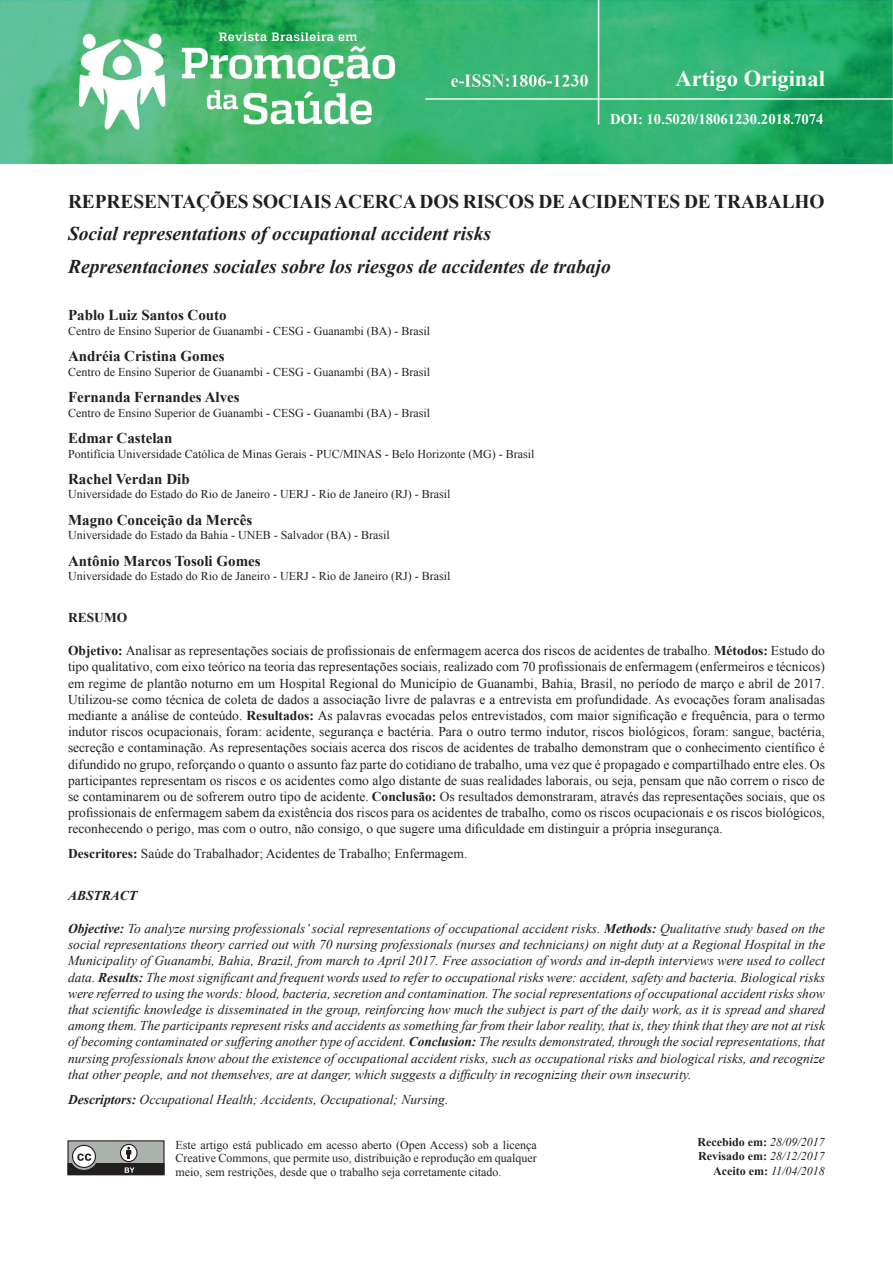
<style>
.page{position:relative;width:893px;height:1263px;background:#fff}
.page>*{position:absolute;margin:0;border:0;box-sizing:border-box;transform-origin:0 0}
.t1{font:700 22.5px "Times New Roman";color:#fff}
.t2{font:italic 700 19.5px/32.2px "Times New Roman";color:#231f20}
.t3{font:700 19.5px "Times New Roman";letter-spacing:-.005em;color:#231f20}
.t4{font:700 15px "Times New Roman";color:#231f20}
.t5{font:700 14.7px "Times New Roman";color:#fff}
.t6{font:13.5px/16.2px "Times New Roman";color:#231f20;text-align:justify}
.t7{font:italic 13.5px/16.2px "Times New Roman";color:#231f20;text-align:justify}
.t8{font:italic 700 13.5px "Times New Roman";color:#231f20}
.t9{font:700 13.5px "Times New Roman";color:#231f20}
.t10{font:12px/13.5px "Times New Roman";color:#231f20;text-align:justify}
.t11{font:700 12px/14.4px "Times New Roman";color:#231f20;text-align:right}
.s1{font-weight:700}
.s2{font-weight:400;font-style:italic}
</style>
<div class="page">
<img style="left:0;top:0;width:893px;height:164px">
<div style="left:68px;top:1141px;width:96px;height:33px;background:#aab2ab"></div>
<svg style="left:120px;top:1144px;width:17px;height:17px"></svg>
<div style="left:120px;top:1144px;width:18px;height:18px;border:1px solid #231f20;border-radius:50%"></div>
<div style="left:72px;top:1145px;width:24px;height:23px;border:1px solid #231f20;border-radius:50%"></div>
<svg style="left:67px;top:1147px;width:98px;height:28px"></svg>
<h1 class="t1" style="left:676px;top:62px;width:151px">Artigo Original</h1>
<p class="t5" style="left:610px;top:109px;width:215px">DOI: 10.5020/18061230.2018.7074</p>
<h2 class="t3" style="left:68px;top:188px;width:758px">REPRESENTAÇÕES SOCIAIS ACERCA DOS RISCOS DE ACIDENTES DE TRABALHO</h2>
<h2 class="t2" style="left:68px;top:217px;width:544px">Social representations of occupational accident risks<br>Representaciones sociales sobre los riesgos de accidentes de trabajo</h2>
<p class="t4" style="left:68px;top:305px;width:160px">Pablo Luiz Santos Couto</p>
<p class="t10" style="left:68px;top:324px;width:363px">Centro de Ensino Superior de Guanambi - CESG - Guanambi (BA) - Brasil</p>
<p class="t4" style="left:68px;top:346px;width:158px">Andréia Cristina Gomes</p>
<p class="t10" style="left:68px;top:365px;width:363px">Centro de Ensino Superior de Guanambi - CESG - Guanambi (BA) - Brasil</p>
<p class="t4" style="left:68px;top:387px;width:173px">Fernanda Fernandes Alves</p>
<p class="t10" style="left:68px;top:406px;width:363px">Centro de Ensino Superior de Guanambi - CESG - Guanambi (BA) - Brasil</p>
<p class="t4" style="left:68px;top:428px;width:106px">Edmar Castelan</p>
<p class="t10" style="left:68px;top:447px;width:468px">Pontifícia Universidade Católica de Minas Gerais - PUC/MINAS - Belo Horizonte (MG) - Brasil</p>
<p class="t4" style="left:68px;top:469px;width:123px">Rachel Verdan Dib</p>
<p class="t10" style="left:68px;top:487px;width:384px">Universidade do Estado do Rio de Janeiro - UERJ - Rio de Janeiro (RJ) - Brasil</p>
<p class="t4" style="left:68px;top:510px;width:186px">Magno Conceição da Mercês</p>
<p class="t10" style="left:68px;top:528px;width:323px">Universidade do Estado da Bahia - UNEB - Salvador (BA) - Brasil</p>
<p class="t4" style="left:68px;top:550px;width:194px">Antônio Marcos Tosoli Gomes</p>
<p class="t10" style="left:68px;top:569px;width:384px">Universidade do Estado do Rio de Janeiro - UERJ - Rio de Janeiro (RJ) - Brasil</p>
<p class="t9" style="left:68px;top:608px;width:61px">RESUMO</p>
<p class="t6" style="left:68px;top:642px;width:758px"><span class="s1">Objetivo:</span> Analisar as representações sociais de profissionais de enfermagem acerca dos riscos de acidentes de trabalho. <span class="s1">Métodos:</span> Estudo do tipo qualitativo, com eixo teórico na teoria das representações sociais, realizado com 70 profissionais de enfermagem (enfermeiros e técnicos) em regime de plantão noturno em um Hospital Regional do Município de Guanambi, Bahia, Brasil, no período de março e abril de 2017.<br>Utilizou-se como técnica de coleta de dados a associação livre de palavras e a entrevista em profundidade. As evocações foram analisadas mediante a análise de conteúdo. <span class="s1">Resultados:</span> As palavras evocadas pelos entrevistados, com maior significação e frequência, para o termo indutor riscos ocupacionais, foram: acidente, segurança e bactéria. Para o outro termo indutor, riscos biológicos, foram: sangue, bactéria, secreção e contaminação. As representações sociais acerca dos riscos de acidentes de trabalho demonstram que o conhecimento científico é difundido no grupo, reforçando o quanto o assunto faz parte do cotidiano de trabalho, uma vez que é propagado e compartilhado entre eles. Os participantes representam os riscos e os acidentes como algo distante de suas realidades laborais, ou seja, pensam que não correm o risco de se contaminarem ou de sofrerem outro tipo de acidente. <span class="s1">Conclusão:</span> Os resultados demonstraram, através das representações sociais, que os profissionais de enfermagem sabem da existência dos riscos para os acidentes de trabalho, como os riscos ocupacionais e os riscos biológicos, reconhecendo o perigo, mas com o outro, não consigo, o que sugere uma dificuldade em distinguir a própria insegurança.</p>
<p class="t6" style="left:68px;top:845px;width:401px"><span class="s1">Descritores:</span> Saúde do Trabalhador; Acidentes de Trabalho; Enfermagem.</p>
<p class="t8" style="left:68px;top:886px;width:71px">ABSTRACT</p>
<p class="t7" style="left:68px;top:920px;width:758px"><span class="s1">Objective:</span> To analyze nursing professionals’ social representations of occupational accident risks. <span class="s1">Methods:</span> Qualitative study based on the social representations theory carried out with 70 nursing professionals (nurses and technicians) on night duty at a Regional Hospital in the Municipality of Guanambi, Bahia, Brazil, from march to April 2017. Free association of words and in-depth interviews were used to collect data. <span class="s1">Results:</span> The most significant and frequent words used to refer to occupational risks were: accident, safety and bacteria. Biological risks were referred to using the words: blood, bacteria, secretion and contamination. The social representations of occupational accident risks show that scientific knowledge is disseminated in the group, reinforcing how much the subject is part of the daily work, as it is spread and shared among them. The participants represent risks and accidents as something far from their labor reality, that is, they think that they are not at risk of becoming contaminated or suffering another type of accident. <span class="s1">Conclusion:</span> The results demonstrated, through the social representations, that nursing professionals know about the existence of occupational accident risks, such as occupational risks and biological risks, and recognize that other people, and not themselves, are at danger, which suggests a difficulty in recognizing their own insecurity.</p>
<p class="t7" style="left:68px;top:1091px;width:382px"><span class="s1">Descriptors:</span> Occupational Health; Accidents, Occupational; Nursing.</p>
<p class="t10" style="left:175px;top:1138px;width:363px">Este artigo está publicado em acesso aberto (Open Access) sob a licença Creative Commons, que permite uso, distribuição e reprodução em qualquer meio, sem restrições, desde que o trabalho seja corretamente citado.</p>
<p class="t11" style="left:698px;top:1134px;width:129px">Recebido em: <span class="s2">28/09/2017<br></span>Revisado em: <span class="s2">28/12/2017<br></span>Aceito em: <span class="s2">11/04/2018</span></p>
</div>
